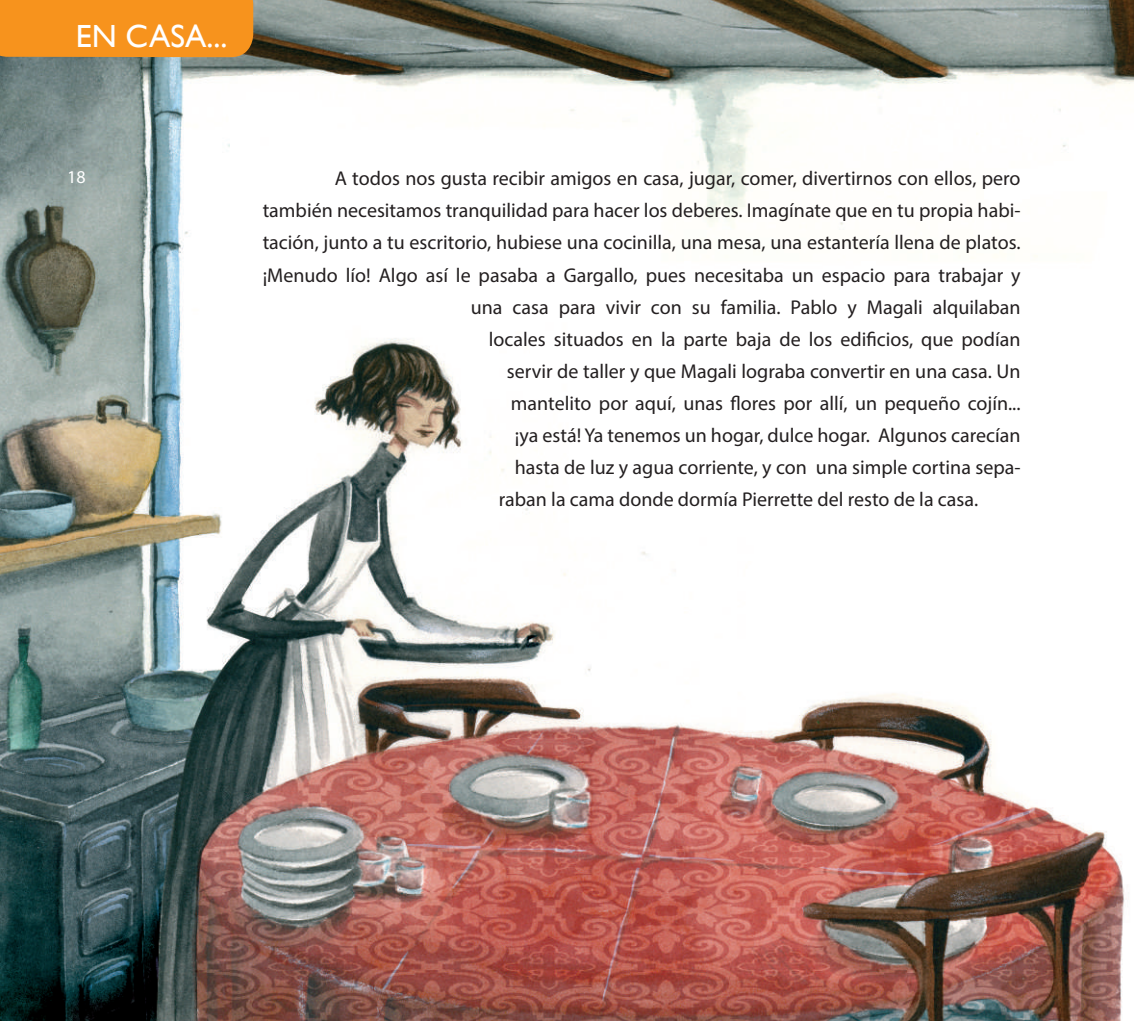
<style>
.page{position:relative;width:1134px;height:1021px;background:#fff}
.page>*{position:absolute;margin:0;border:0;box-sizing:border-box;transform-origin:0 0}
.t1{font:32px "Gill Sans";color:#fff}
.t2{font:20px "Myriad Pro";color:#231f20}
.t3{font:18px "Myriad Pro";color:#fff}
</style>
<div class="page">
<img style="left:0;top:0;width:1134px;height:1020px">
<div style="left:0;top:0;width:253px;height:57px;background:#f7931d"></div>
<h1 class="t1" style="left:76px;top:17px;width:153px">EN CASA...</h1>
<p class="t3" style="left:67px;top:166px;width:20px">18</p>
<p class="t2" style="left:335px;top:166px;width:687px">A todos nos gusta recibir amigos en casa, jugar, comer, divertirnos con ellos, pero</p>
<p class="t2" style="left:263px;top:198px;width:759px">también necesitamos tranquilidad para hacer los deberes. Imagínate que en tu propia habi-</p>
<p class="t2" style="left:263px;top:230px;width:759px">tación, junto a tu escritorio, hubiese una cocinilla, una mesa, una estantería llena de platos.</p>
<p class="t2" style="left:263px;top:262px;width:759px">¡Menudo lío! Algo así le pasaba a Gargallo, pues necesitaba un espacio para trabajar y</p>
<p class="t2" style="left:471px;top:294px;width:551px">una casa para vivir con su familia. Pablo y Magali alquilaban</p>
<p class="t2" style="left:489px;top:326px;width:533px">locales situados en la parte baja de los edificios, que podían</p>
<p class="t2" style="left:507px;top:358px;width:515px">servir de taller y que Magali lograba convertir en una casa. Un</p>
<p class="t2" style="left:511px;top:390px;width:511px">mantelito por aquí, unas flores por allí, un pequeño cojín...</p>
<p class="t2" style="left:515px;top:422px;width:507px">¡ya está! Ya tenemos un hogar, dulce hogar. Algunos carecían</p>
<p class="t2" style="left:515px;top:454px;width:507px">hasta de luz y agua corriente, y con una simple cortina sepa-</p>
<p class="t2" style="left:499px;top:486px;width:481px">raban la cama donde dormía Pierrette del resto de la casa.</p>
</div>
